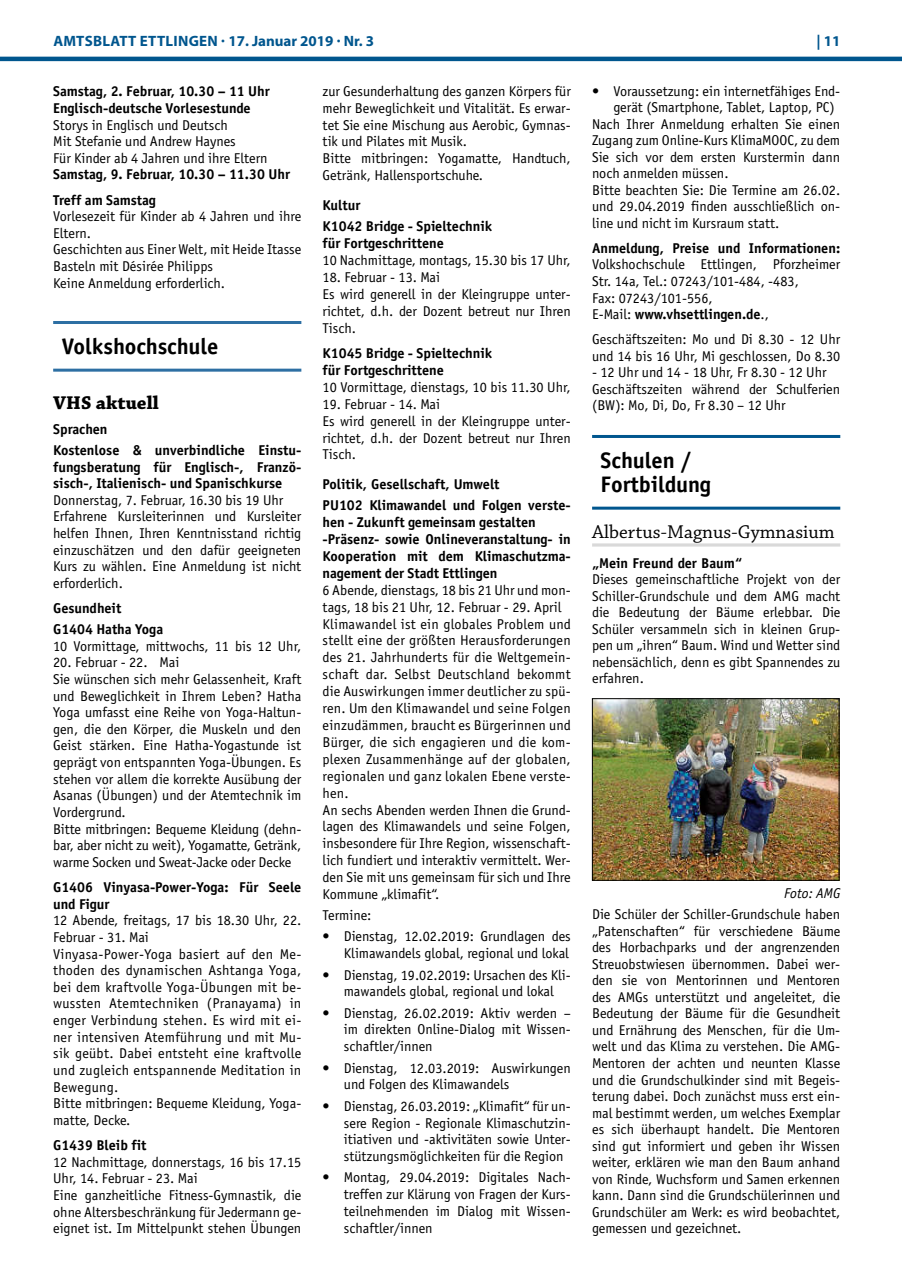
<style>
.page{position:relative;width:902px;height:1280px;background:#fff}
.page>*{position:absolute;margin:0;border:0;box-sizing:border-box;transform-origin:0 0}
.t1{font:700 22.5px/24px "Officina Sans";color:#000}
.t2{font:19.5px "Chaparral Pro";color:#000}
.t3{font:700 19.5px "Chaparral Pro";color:#000}
.t4{font:700 15px "Myriad Pro";letter-spacing:.01em;color:#00568e}
.t5{font:14.25px/17px "Officina Sans";color:#000}
.t6{font:700 14.25px/17px "Officina Sans";color:#000}
.t7{font:14.25px/16.6px "Officina Sans";letter-spacing:.02em;color:#000}
.t8{font:italic 14.25px "Officina Sans";color:#000}
.s1{font-weight:700}
</style>
<div class="page">
<hr style="left:0;top:57px;width:901px;height:4px;background:#00568e">
<hr style="left:53px;top:321px;width:248px;height:3px;background:#2d6fa3">
<hr style="left:53px;top:369px;width:248px;height:3px;background:#2d6fa3">
<hr style="left:592px;top:435px;width:248px;height:3px;background:#00568e">
<hr style="left:592px;top:507px;width:248px;height:3px;background:#00568e">
<hr style="left:592px;top:543px;width:248px;height:4px;background:#e2e2e2">
<img style="left:594px;top:700px;width:243px;height:178px">
<div style="left:592px;top:698px;width:247px;height:182px;border:1px solid #000"></div>
<p class="t4" style="left:53px;top:31px;width:322px">AMTSBLATT ETTLINGEN · 17. Januar 2019 · Nr. 3</p>
<p class="t4" style="left:816px;top:31px;width:25px">| 11</p>
<p class="t6" style="left:53px;top:83px;width:218px">Samstag, 2. Februar, 10.30 – 11 Uhr<br>Englisch-deutsche Vorlesestunde</p>
<p class="t5" style="left:53px;top:116px;width:216px">Storys in Englisch und Deutsch<br>Mit Stefanie und Andrew Haynes<br>Für Kinder ab 4 Jahren und ihre Eltern</p>
<p class="t6" style="left:53px;top:162px;width:238px;line-height:25.2px">Samstag, 9. Februar, 10.30 – 11.30 Uhr<br>Treff am Samstag</p>
<p class="t5" style="left:53px;top:208px;width:250px">Vorlesezeit für Kinder ab 4 Jahren und ihre<br>Eltern.<br>Geschichten aus Einer Welt, mit Heide Itasse<br>Basteln mit Désirée Philipps<br>Keine Anmeldung erforderlich.</p>
<p class="t5" style="left:322px;top:82px;width:250px">zur Gesunderhaltung des ganzen Körpers für mehr Beweglichkeit und Vitalität. Es erwar&shy;tet Sie eine Mischung aus Aerobic, Gymnas&shy;tik und Pilates mit Musik.<br>Bitte mitbringen: Yogamatte, Handtuch, Getränk, Hallensportschuhe.</p>
<p class="t6" style="left:322px;top:194px;width:171px;line-height:21.1px">Kultur<br>K1042 Bridge - Spieltechnik</p>
<p class="t6" style="left:322px;top:234px;width:123px">für Fortgeschrittene</p>
<p class="t5" style="left:322px;top:252px;width:250px">10 Nachmittage, montags, 15.30 bis 17 Uhr,</p>
<p class="t5" style="left:322px;top:269px;width:250px">18. Februar - 13. Mai<br>Es wird generell in der Kleingruppe unter&shy;richtet, d.h. der Dozent betreut nur Ihren<br>Tisch.</p>
<p class="t6" style="left:322px;top:344px;width:171px">K1045 Bridge - Spieltechnik für Fortgeschrittene</p>
<p class="t5" style="left:322px;top:378px;width:250px">10 Vormittage, dienstags, 10 bis 11.30 Uhr,</p>
<p class="t5" style="left:322px;top:395px;width:250px">19. Februar - 14. Mai<br>Es wird generell in der Kleingruppe unter&shy;richtet, d.h. der Dozent betreut nur Ihren<br>Tisch.</p>
<p class="t6" style="left:322px;top:473px;width:250px;line-height:21.1px">Politik, Gesellschaft, Umwelt<br>PU102 Klimawandel und Folgen verste-</p>
<p class="t6" style="left:322px;top:514px;width:250px">hen - Zukunft gemeinsam gestalten -Präsenz- sowie Onlineveranstaltung- in Kooperation mit dem Klimaschutzma&shy;nagement der Stadt Ettlingen</p>
<p class="t5" style="left:322px;top:581px;width:250px">6 Abende, dienstags, 18 bis 21 Uhr und mon&shy;tags, 18 bis 21 Uhr, 12. Februar - 29. April Klimawandel ist ein globales Problem und stellt eine der größten Herausforderungen des 21. Jahrhunderts für die Weltgemein&shy;schaft dar. Selbst Deutschland bekommt die Auswirkungen immer deutlicher zu spü&shy;ren. Um den Klimawandel und seine Folgen einzudämmen, braucht es Bürgerinnen und Bürger, die sich engagieren und die kom&shy;plexen Zusammenhänge auf der globalen, regionalen und ganz lokalen Ebene verste&shy;hen.<br>An sechs Abenden werden Ihnen die Grund&shy;lagen des Klimawandels und seine Folgen, insbesondere für Ihre Region, wissenschaft&shy;lich fundiert und interaktiv vermittelt. Wer&shy;den Sie mit uns gemeinsam für sich und Ihre Kommune „klimafit“.</p>
<p class="t5" style="left:322px;top:907px;width:50px">Termine:</p>
<p class="t5" style="left:322px;top:928px;width:250px;text-align:right">• Dienstag, 12.02.2019: Grundlagen des<br>Klimawandels global, regional und lokal</p>
<p class="t5" style="left:322px;top:966px;width:250px;text-align:center">• Dienstag, 19.02.2019: Ursachen des Kli&shy;mawandels global, regional und lokal</p>
<p class="t5" style="left:344px;top:1004px;width:228px;text-align:justify;text-indent:-21px">• Dienstag, 26.02.2019: Aktiv werden – im direkten Online-Dialog mit Wissen&shy;schaftler/innen</p>
<p class="t5" style="left:344px;top:1059px;width:228px;text-indent:-21px">• Dienstag, 12.03.2019: Auswirkungen und Folgen des Klimawandels</p>
<p class="t5" style="left:344px;top:1097px;width:228px;text-align:justify;text-indent:-21px">• Dienstag, 26.03.2019: „Klimafit“ für un&shy;sere Region - Regionale Klimaschutzin&shy;itiativen und -aktivitäten sowie Unter&shy;stützungsmöglichkeiten für die Region</p>
<p class="t5" style="left:344px;top:1169px;width:228px;text-align:justify;text-indent:-21px">• Montag, 29.04.2019: Digitales Nach&shy;treffen zur Klärung von Fragen der Kurs&shy;teilnehmenden im Dialog mit Wissen&shy;schaftler/innen</p>
<p class="t5" style="left:592px;top:82px;width:250px">• Voraussetzung: ein internetfähiges End-</p>
<p class="t5" style="left:613px;top:99px;width:223px">gerät (Smartphone, Tablet, Laptop, PC)</p>
<p class="t5" style="left:592px;top:116px;width:250px">Nach Ihrer Anmeldung erhalten Sie einen</p>
<p class="t5" style="left:592px;top:132px;width:250px">Zugang zum Online-Kurs KlimaMOOC, zu dem</p>
<p class="t5" style="left:592px;top:149px;width:250px">Sie sich vor dem ersten Kurstermin dann</p>
<p class="t5" style="left:592px;top:165px;width:138px">noch anmelden müssen.</p>
<p class="t5" style="left:592px;top:182px;width:249px">Bitte beachten Sie: Die Termine am 26.02.</p>
<p class="t5" style="left:592px;top:198px;width:250px">und 29.04.2019 finden ausschließlich on-</p>
<p class="t5" style="left:592px;top:215px;width:189px">line und nicht im Kursraum statt.</p>
<p class="t6" style="left:592px;top:239px;width:250px">Anmeldung, Preise und Informationen:</p>
<p class="t5" style="left:592px;top:256px;width:250px;line-height:16.5px">Volkshochschule Ettlingen, Pforzheimer Str. 14a, Tel.: 07243/101-484, -483,<br>Fax: 07243/101-556,<br>E-Mail: <span class="s1">www.vhsettlingen.de</span>.,</p>
<p class="t5" style="left:592px;top:331px;width:250px;line-height:16.5px">Geschäftszeiten: Mo und Di 8.30 - 12 Uhr und 14 bis 16 Uhr, Mi geschlossen, Do 8.30</p>
<p class="t5" style="left:592px;top:364px;width:250px;line-height:16.5px">- 12 Uhr und 14 - 18 Uhr, Fr 8.30 - 12 Uhr<br>Geschäftszeiten während der Schulferien (BW): Mo, Di, Do, Fr 8.30 – 12 Uhr</p>
<h1 class="t1" style="left:600px;top:448px;width:112px">Schulen /<br>Fortbildung</h1>
<h2 class="t2" style="left:592px;top:521px;width:244px">Albertus-Magnus-Gymnasium</h2>
<p class="t6" style="left:592px;top:554px;width:151px">„Mein Freund der Baum“</p>
<p class="t5" style="left:592px;top:571px;width:250px;line-height:16.5px;text-align:justify">Dieses gemeinschaftliche Projekt von der Schiller-Grundschule und dem AMG macht die Bedeutung der Bäume erlebbar. Die Schüler versammeln sich in kleinen Grup&shy;pen um „ihren“ Baum. Wind und Wetter sind nebensächlich, denn es gibt Spannendes zu erfahren.</p>
<h1 class="t1" style="left:62px;top:334px;width:158px">Volkshochschule</h1>
<h2 class="t3" style="left:53px;top:391px;width:107px">VHS aktuell</h2>
<p class="t6" style="left:53px;top:419px;width:250px;line-height:20.9px">Sprachen<br>Kostenlose &amp; unverbindliche Einstu-</p>
<p class="t6" style="left:53px;top:458px;width:250px">fungsberatung für Englisch-, Franzö&shy;sisch-, Italienisch- und Spanischkurse</p>
<p class="t5" style="left:53px;top:492px;width:250px">Donnerstag, 7. Februar, 16.30 bis 19 Uhr Erfahrene Kursleiterinnen und Kursleiter helfen Ihnen, Ihren Kenntnisstand richtig einzuschätzen und den dafür geeigneten Kurs zu wählen. Eine Anmeldung ist nicht erforderlich.</p>
<p class="t6" style="left:53px;top:598px;width:111px;line-height:20.9px">Gesundheit<br>G1404 Hatha Yoga</p>
<p class="t5" style="left:53px;top:637px;width:250px">10 Vormittage, mittwochs, 11 bis 12 Uhr,</p>
<p class="t5" style="left:53px;top:654px;width:250px">20. Februar - 22. Mai<br>Sie wünschen sich mehr Gelassenheit, Kraft und Beweglichkeit in Ihrem Leben? Hatha Yoga umfasst eine Reihe von Yoga-Haltun&shy;gen, die den Körper, die Muskeln und den Geist stärken. Eine Hatha-Yogastunde ist geprägt von entspannten Yoga-Übungen. Es stehen vor allem die korrekte Ausübung der Asanas (Übungen) und der Atemtechnik im Vordergrund.<br>Bitte mitbringen: Bequeme Kleidung (dehn&shy;bar, aber nicht zu weit), Yogamatte, Getränk, warme Socken und Sweat-Jacke oder Decke</p>
<p class="t6" style="left:53px;top:879px;width:250px">G1406 Vinyasa-Power-Yoga: Für Seele und Figur</p>
<p class="t7" style="left:53px;top:912px;width:250px">12 Abende, freitags, 17 bis 18.30 Uhr, 22.<br>Februar - 31. Mai<br>Vinyasa-Power-Yoga basiert auf den Me&shy;thoden des dynamischen Ashtanga Yoga, bei dem kraftvolle Yoga-Übungen mit be&shy;wussten Atemtechniken (Pranayama) in enger Verbindung stehen. Es wird mit ei&shy;ner intensiven Atemführung und mit Mu&shy;sik geübt. Dabei entsteht eine kraftvolle und zugleich entspannende Meditation in Bewegung.<br>Bitte mitbringen: Bequeme Kleidung, Yoga&shy;matte, Decke.</p>
<p class="t6" style="left:53px;top:1136px;width:95px">G1439 Bleib fit</p>
<p class="t5" style="left:53px;top:1153px;width:250px">12 Nachmittage, donnerstags, 16 bis 17.15<br>Uhr, 14. Februar - 23. Mai<br>Eine ganzheitliche Fitness-Gymnastik, die ohne Altersbeschränkung für Jedermann ge&shy;eignet ist. Im Mittelpunkt stehen Übungen</p>
<p class="t8" style="left:784px;top:885px;width:58px">Foto: AMG</p>
<p class="t5" style="left:592px;top:906px;width:250px;line-height:16.5px;text-align:justify">Die Schüler der Schiller-Grundschule haben „Patenschaften“ für verschiedene Bäume des Horbachparks und der angrenzenden Streuobstwiesen übernommen. Dabei wer&shy;den sie von Mentorinnen und Mentoren des AMGs unterstützt und angeleitet, die Bedeutung der Bäume für die Gesundheit und Ernährung des Menschen, für die Um&shy;welt und das Klima zu verstehen. Die AMG-Mentoren der achten und neunten Klasse und die Grundschulkinder sind mit Begeis&shy;terung dabei. Doch zunächst muss erst ein&shy;mal bestimmt werden, um welches Exemplar es sich überhaupt handelt. Die Mentoren sind gut informiert und geben ihr Wissen weiter, erklären wie man den Baum anhand von Rinde, Wuchsform und Samen erkennen kann. Dann sind die Grundschülerinnen und Grundschüler am Werk: es wird beobachtet, gemessen und gezeichnet.</p>
</div>
